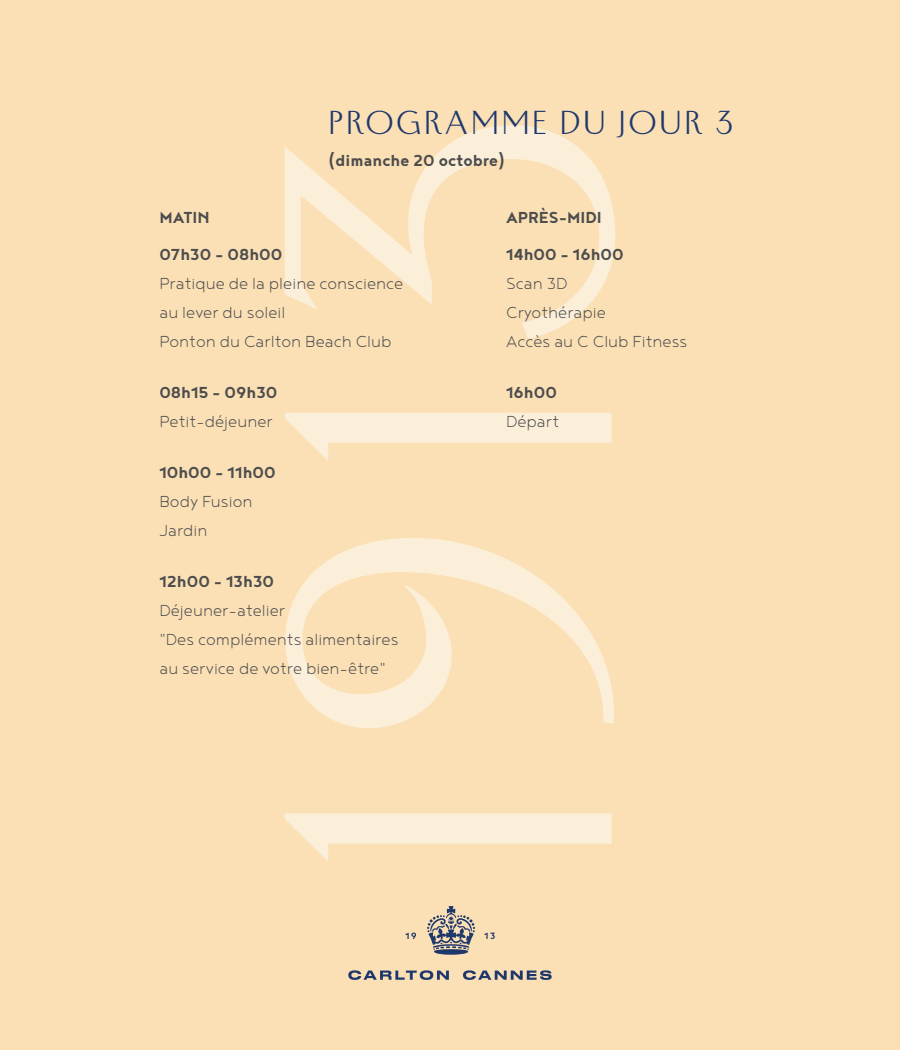
<style>
.page{position:relative;width:900px;height:1050px;background:#fbe0b6}
.page>*{position:absolute;margin:0;border:0;box-sizing:border-box;transform-origin:0 0}
.t1{font:30px "BEAUX Display";letter-spacing:.1em;color:#1f386c}
.t2{font:300 19.5px/29px "Noyh Geometric";color:#4d4d4d}
.t3{font:700 19.5px/37.1px "Noyh Geometric";color:#4d4d4d}
</style>
<div class="page">
<svg style="left:285px;top:125px;width:330px;height:335px"></svg>
<svg style="left:285px;top:814px;width:327px;height:47px"></svg>
<svg style="left:285px;top:538px;width:329px;height:190px"></svg>
<svg style="left:348px;top:970px;width:204px;height:10px"></svg>
<svg style="left:406px;top:906px;width:89px;height:49px"></svg>
<h1 class="t1" style="left:328px;top:103px;width:406px">PROGRAMME DU JOUR 3</h1>
<p class="t3" style="left:328px;top:141px;width:178px">(dimanche 20 octobre)</p>
<p class="t3" style="left:506px;top:198px;width:119px">APRÈS-MIDI<br>14h00 – 16h00</p>
<p class="t2" style="left:506px;top:268px;width:183px">Scan 3D<br>Cryothérapie<br>Accès au C Club Fitness</p>
<p class="t3" style="left:506px;top:373px;width:52px">16h00</p>
<p class="t2" style="left:506px;top:406px;width:55px">Départ</p>
<p class="t3" style="left:159px;top:198px;width:52px">MATIN</p>
<p class="t3" style="left:159px;top:235px;width:124px">07h30 – 08h00</p>
<p class="t2" style="left:159px;top:268px;width:246px">Pratique de la pleine conscience au lever du soleil<br>Ponton du Carlton Beach Club</p>
<p class="t3" style="left:159px;top:373px;width:120px">08h15 – 09h30</p>
<p class="t2" style="left:159px;top:406px;width:115px">Petit-déjeuner</p>
<p class="t3" style="left:159px;top:453px;width:118px">10h00 – 11h00</p>
<p class="t2" style="left:159px;top:486px;width:95px">Body Fusion<br>Jardin</p>
<p class="t3" style="left:159px;top:562px;width:116px">12h00 – 13h30</p>
<p class="t2" style="left:159px;top:595px;width:241px">Déjeuner-atelier<br>"Des compléments alimentaires au service de votre bien-être"</p>
</div>
